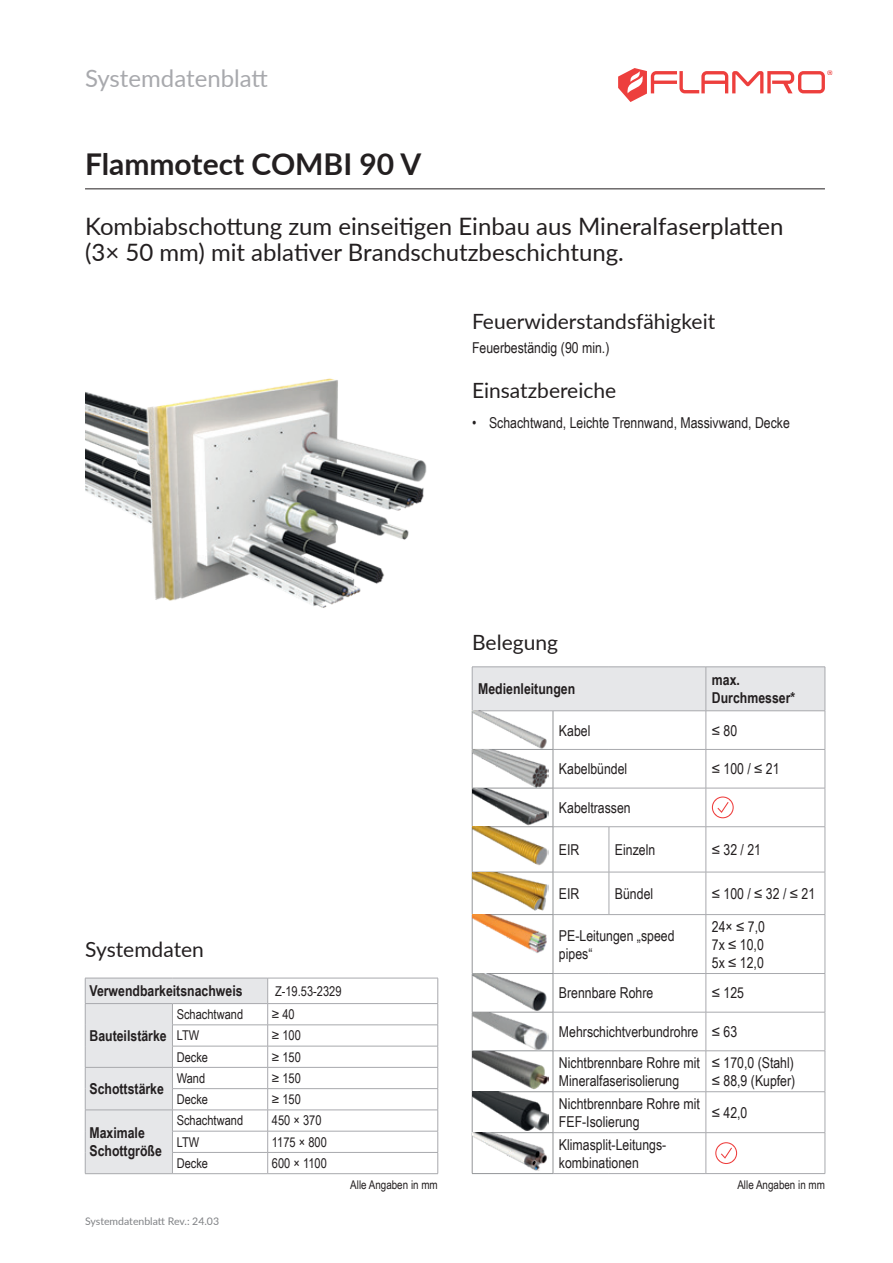
<style>
.page{position:relative;width:893px;height:1263px;background:#fff}
.page>*{position:absolute;margin:0;border:0;box-sizing:border-box;transform-origin:0 0}
.t1{font:700 30px "Lato";color:#231f20}
.t2{font:24px/25.5px "Lato";color:#231f20}
.t3{font:24px "Lato";color:#a8a9ad}
.t4{font:21px "Lato";color:#231f20}
.t5{font:15px/18px "Arial Narrow";color:#231f20}
.t6{font:700 15px/18px "Arial Narrow";color:#231f20}
.t7{font:13.5px "Arial Narrow";color:#231f20}
.t8{font:12px "Arial Narrow";color:#231f20}
.t9{font:10.5px "Lato";color:#808285}
</style>
<div class="page">
<svg style="left:618px;top:68px;width:214px;height:34px"></svg>
<hr style="left:85px;top:188px;width:740px;height:1px;background:#231f20">
<img style="left:85px;top:378px;width:342px;height:230px">
<hr style="left:472px;top:1173px;width:81px;height:1px;background:#939598">
<hr style="left:825px;top:711px;width:1px;height:38px;background:#a8a9ad">
<hr style="left:825px;top:750px;width:1px;height:38px;background:#a8a9ad">
<hr style="left:825px;top:788px;width:1px;height:38px;background:#a8a9ad">
<hr style="left:825px;top:827px;width:1px;height:45px;background:#a8a9ad">
<hr style="left:825px;top:872px;width:1px;height:42px;background:#a8a9ad">
<hr style="left:825px;top:915px;width:1px;height:58px;background:#a8a9ad">
<hr style="left:825px;top:974px;width:1px;height:38px;background:#a8a9ad">
<hr style="left:825px;top:1012px;width:1px;height:38px;background:#a8a9ad">
<hr style="left:825px;top:1051px;width:1px;height:40px;background:#a8a9ad">
<hr style="left:825px;top:1092px;width:1px;height:40px;background:#a8a9ad">
<hr style="left:825px;top:1133px;width:1px;height:40px;background:#a8a9ad">
<hr style="left:553px;top:1173px;width:56px;height:1px;background:#a8a9ad">
<hr style="left:609px;top:1173px;width:97px;height:1px;background:#a8a9ad">
<hr style="left:706px;top:1173px;width:119px;height:1px;background:#a8a9ad">
<hr style="left:472px;top:666px;width:81px;height:1px;background:#a8a9ad">
<hr style="left:553px;top:666px;width:56px;height:1px;background:#a8a9ad">
<hr style="left:609px;top:666px;width:97px;height:1px;background:#a8a9ad">
<hr style="left:706px;top:666px;width:119px;height:1px;background:#a8a9ad">
<hr style="left:825px;top:667px;width:1px;height:44px;background:#a8a9ad">
<svg style="left:472px;top:667px;width:353px;height:506px"></svg>
<svg style="left:268px;top:979px;width:170px;height:194px"></svg>
<hr style="left:268px;top:1024px;width:170px;height:1px;background:#a8a9ad">
<hr style="left:268px;top:1046px;width:170px;height:1px;background:#a8a9ad">
<hr style="left:268px;top:1067px;width:170px;height:1px;background:#a8a9ad">
<hr style="left:268px;top:1088px;width:170px;height:1px;background:#a8a9ad">
<hr style="left:268px;top:1110px;width:170px;height:1px;background:#a8a9ad">
<hr style="left:268px;top:1131px;width:170px;height:1px;background:#a8a9ad">
<hr style="left:268px;top:1152px;width:170px;height:1px;background:#a8a9ad">
<hr style="left:268px;top:1173px;width:170px;height:1px;background:#a8a9ad">
<hr style="left:268px;top:978px;width:170px;height:1px;background:#a8a9ad">
<svg style="left:85px;top:978px;width:183px;height:196px"></svg>
<svg style="left:438px;top:978px;width:1px;height:195px"></svg>
<hr style="left:268px;top:1003px;width:170px;height:1px;background:#a8a9ad">
<h2 class="t3" style="left:85px;top:61px;width:184px">Systemdatenblatt</h2>
<h1 class="t1" style="left:85px;top:142px;width:338px">Flammotect COMBI 90 V</h1>
<h2 class="t2" style="left:85px;top:213px;width:700px">Kombiabschottung zum einseitigen Einbau aus Mineralfaserplatten (3× 50 mm) mit ablativer Brandschutzbeschichtung.</h2>
<h3 class="t4" style="left:472px;top:307px;width:245px">Feuerwiderstandsfähigkeit</h3>
<p class="t5" style="left:472px;top:338px;width:139px">Feuerbeständig (90 min.)</p>
<h3 class="t4" style="left:472px;top:376px;width:146px">Einsatzbereiche</h3>
<p class="t5" style="left:472px;top:413px;width:319px">• Schachtwand, Leichte Trennwand, Massivwand, Decke</p>
<h3 class="t4" style="left:85px;top:934px;width:120px">Systemdaten</h3>
<p class="t6" style="left:89px;top:981px;width:155px">Verwendbarkeitsnachweis</p>
<p class="t7" style="left:275px;top:981px;width:68px">Z-19.53-2329</p>
<p class="t6" style="left:89px;top:1026px;width:79px">Bauteilstärke</p>
<p class="t7" style="left:177px;top:1004px;width:68px">Schachtwand</p>
<p class="t7" style="left:272px;top:1004px;width:24px">≥ 40</p>
<p class="t7" style="left:177px;top:1026px;width:24px">LTW</p>
<p class="t7" style="left:272px;top:1026px;width:30px">≥ 100</p>
<p class="t7" style="left:177px;top:1047px;width:33px">Decke</p>
<p class="t7" style="left:272px;top:1047px;width:30px">≥ 150</p>
<p class="t6" style="left:89px;top:1079px;width:76px">Schottstärke</p>
<p class="t6" style="left:89px;top:1123px;width:74px">Maximale<br>Schottgröße</p>
<p class="t7" style="left:177px;top:1068px;width:30px">Wand</p>
<p class="t7" style="left:272px;top:1068px;width:30px">≥ 150</p>
<p class="t7" style="left:177px;top:1089px;width:33px">Decke</p>
<p class="t7" style="left:272px;top:1089px;width:30px">≥ 150</p>
<p class="t7" style="left:177px;top:1111px;width:68px">Schachtwand</p>
<p class="t7" style="left:272px;top:1111px;width:51px">450 × 370</p>
<p class="t7" style="left:177px;top:1132px;width:24px">LTW</p>
<p class="t7" style="left:272px;top:1132px;width:56px">1175 × 800</p>
<p class="t7" style="left:177px;top:1153px;width:33px">Decke</p>
<p class="t7" style="left:272px;top:1153px;width:56px">600 × 1100</p>
<p class="t8" style="left:350px;top:1176px;width:89px">Alle Angaben in mm</p>
<p class="t9" style="left:85px;top:1213px;width:136px">Systemdatenblatt Rev.: 24.03</p>
<h3 class="t4" style="left:472px;top:627px;width:87px">Belegung</h3>
<p class="t6" style="left:478px;top:679px;width:99px">Medienleitungen</p>
<p class="t6" style="left:712px;top:670px;width:85px">max.<br>Durchmesser*</p>
<p class="t5" style="left:559px;top:721px;width:33px">Kabel</p>
<p class="t5" style="left:712px;top:721px;width:27px">≤ 80</p>
<p class="t5" style="left:559px;top:759px;width:70px">Kabelbündel</p>
<p class="t5" style="left:712px;top:759px;width:69px">≤ 100 / ≤ 21</p>
<p class="t5" style="left:559px;top:798px;width:73px">Kabeltrassen</p>
<p class="t5" style="left:559px;top:840px;width:22px">EIR</p>
<p class="t5" style="left:615px;top:840px;width:42px">Einzeln</p>
<p class="t5" style="left:712px;top:840px;width:51px">≤ 32 / 21</p>
<p class="t5" style="left:559px;top:884px;width:22px">EIR</p>
<p class="t5" style="left:615px;top:884px;width:40px">Bündel</p>
<p class="t5" style="left:712px;top:884px;width:105px">≤ 100 / ≤ 32 / ≤ 21</p>
<p class="t5" style="left:559px;top:926px;width:117px">PE-Leitungen „speed pipes“</p>
<p class="t5" style="left:712px;top:917px;width:55px;text-align:justify">24× ≤ 7,0<br>7x ≤ 10,0<br>5x ≤ 12,0</p>
<p class="t5" style="left:559px;top:983px;width:96px">Brennbare Rohre</p>
<p class="t5" style="left:712px;top:983px;width:34px">≤ 125</p>
<p class="t5" style="left:559px;top:1016px;width:180px;line-height:30.8px">Mehrschichtverbundrohre ≤ 63<br>Nichtbrennbare Rohre mit</p>
<p class="t5" style="left:559px;top:1071px;width:122px">Mineralfaserisolierung</p>
<p class="t5" style="left:712px;top:1053px;width:85px">≤ 170,0 (Stahl) ≤ 88,9 (Kupfer)</p>
<p class="t5" style="left:559px;top:1094px;width:142px">Nichtbrennbare Rohre mit<br>FEF-Isolierung</p>
<p class="t5" style="left:712px;top:1103px;width:37px">≤ 42,0</p>
<p class="t5" style="left:559px;top:1135px;width:109px">Klimasplit-Leitungs&shy;kombinationen</p>
<p class="t8" style="left:737px;top:1176px;width:89px">Alle Angaben in mm</p>
</div>
